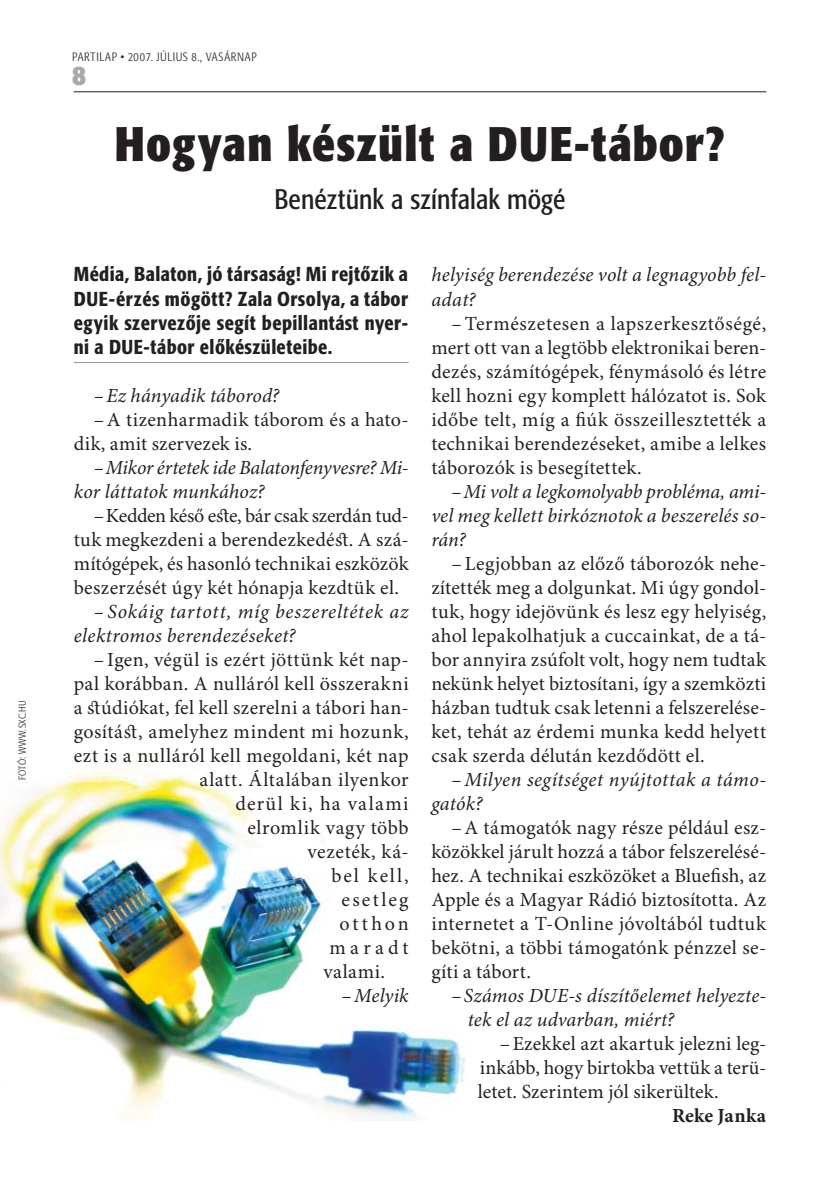
<style>
.page{position:relative;width:840px;height:1191px;background:#fff}
.page>*{position:absolute;margin:0;border:0;box-sizing:border-box;transform-origin:0 0}
.t1{font:700 48px "Formata Cn PFL";color:#231f20}
.t2{font:28px "Formata Cn PFL";letter-spacing:-.005em;color:#231f20}
.t3{font:700 28px "Formata Cn PFL";color:#a7a9ac}
.t4{font:20px/24px "Minion Pro";letter-spacing:.02em;color:#231f20;text-align:justify}
.t5{font:italic 20px/24px "Minion Pro";letter-spacing:.01em;color:#231f20}
.t6{font:20px/24px "Formata Md Cn PFL";color:#231f20;text-align:justify}
.t7{font:italic 20px/24px "Minion Pro";letter-spacing:.03em;color:#231f20}
.t8{font:20px "Minion Pro";letter-spacing:.07em;color:#231f20}
.t9{font:700 20px "Minion Pro";letter-spacing:.005em;color:#231f20}
.t10{font:20px "Minion Pro";letter-spacing:.115em;color:#231f20}
.t11{font:12px "Formata Lt Cn PFL";letter-spacing:.07em;color:#231f20}
.t12{font:10px "Formata Lt Cn PFL";letter-spacing:.05em;color:#231f20}
.s1{font-style:italic}
</style>
<div class="page">
<hr style="left:74px;top:91px;width:691px;height:1px;background:#231f20">
<img style="left:0;top:771px;width:465px;height:349px">
<hr style="left:74px;top:362px;width:334px;height:1px;background:#939598">
<p class="t12" style="left:18px;top:780px;width:81px;rotate:-90deg">FOTÓ: WWW.SXC.HU</p>
<p class="t11" style="left:72px;top:52px;width:186px">PARTILAP • 2007. JÚLIUS 8., VASÁRNAP</p>
<h2 class="t3" style="left:72px;top:64px;width:16px">8</h2>
<h1 class="t1" style="left:115px;top:125px;width:611px">Hogyan készült a DUE-tábor?</h1>
<h2 class="t2" style="left:274px;top:188px;width:292px">Benéztünk a színfalak mögé</h2>
<p class="t6" style="left:74px;top:264px;width:336px">Média, Balaton, jó társaság! Mi rejtőzik a DUE-érzés mögött? Zala Orsolya, a tábor egyik szervezője segít bepillantást nyer&shy;ni a DUE-tábor előkészületeibe.</p>
<p class="t5" style="left:94px;top:385px;width:187px">– Ez hányadik táborod?</p>
<p class="t4" style="left:74px;top:409px;width:336px;text-indent:20px">– A tizenharmadik táborom és a hato&shy;dik, amit szervezek is.</p>
<p class="t5" style="left:74px;top:457px;width:336px;text-indent:20px">– Mikor értetek ide Balatonfenyvesre? Mi&shy;kor láttatok munkához?</p>
<p class="t4" style="left:74px;top:505px;width:336px;text-indent:20px">– Kedden késő este, bár csak szerdán tud&shy;tuk megkezdeni a berendezkedést. A szá&shy;mítógépek, és hasonló technikai eszközök beszerzését úgy két hónapja kezdtük el.</p>
<p class="t7" style="left:74px;top:601px;width:336px;text-indent:20px">– Sokáig tartott, míg beszereltétek az elektromos berendezéseket?</p>
<p class="t4" style="left:94px;top:649px;width:316px">– Igen, végül is ezért jöttünk két nap-</p>
<p class="t4" style="left:74px;top:673px;width:336px">pal korábban. A nulláról kell összerakni</p>
<p class="t4" style="left:74px;top:697px;width:336px">a stúdiókat, fel kell szerelni a tábori han-</p>
<p class="t4" style="left:74px;top:721px;width:336px">gosítást, amelyhez mindent mi hozunk,</p>
<p class="t4" style="left:74px;top:745px;width:336px">ezt is a nulláról kell megoldani, két nap</p>
<p class="t4" style="left:199px;top:769px;width:210px">alatt. Általában ilyenkor</p>
<p class="t8" style="left:235px;top:795px;width:174px">derül ki, ha valami</p>
<p class="t4" style="left:247px;top:817px;width:162px">elromlik vagy több</p>
<p class="t4" style="left:307px;top:841px;width:102px">vezeték, ká-</p>
<p class="t4" style="left:331px;top:865px;width:78px">bel kell,</p>
<p class="t10" style="left:341px;top:891px;width:68px">esetleg</p>
<p class="t4" style="left:339px;top:913px;width:70px">otthon</p>
<p class="t4" style="left:329px;top:937px;width:80px">maradt</p>
<p class="t4" style="left:323px;top:961px;width:63px">valami.</p>
<p class="t5" style="left:341px;top:985px;width:68px">– Melyik</p>
<p class="t5" style="left:431px;top:265px;width:336px">helyiség berendezése volt a legnagyobb fel&shy;adat?</p>
<p class="t4" style="left:431px;top:313px;width:336px;text-indent:20px"><span class="s1">–</span> Természetesen a lapszerkesztőségé, mert ott van a legtöbb elektronikai beren&shy;dezés, számítógépek, fénymásoló és létre kell hozni egy komplett hálózatot is. Sok időbe telt, míg a fiúk összeillesztették a technikai berendezéseket, amibe a lelkes táborozók is besegítettek.</p>
<p class="t5" style="left:431px;top:481px;width:336px;text-align:justify;text-indent:20px">– Mi volt a legkomolyabb probléma, ami&shy;vel meg kellett birkóznotok a beszerelés so&shy;rán?</p>
<p class="t4" style="left:431px;top:553px;width:336px;text-indent:20px">– Legjobban az előző táborozók nehe&shy;zítették meg a dolgunkat. Mi úgy gondol&shy;tuk, hogy idejövünk és lesz egy helyiség, ahol lepakolhatjuk a cuccainkat, de a tá&shy;bor annyira zsúfolt volt, hogy nem tudtak nekünk helyet biztosítani, így a szemközti házban tudtuk csak letenni a felszerelése&shy;ket, tehát az érdemi munka kedd helyett csak szerda délután kezdődött el.</p>
<p class="t5" style="left:431px;top:769px;width:336px;text-indent:20px">– Milyen segítséget nyújtottak a támo&shy;gatók?</p>
<p class="t4" style="left:431px;top:817px;width:336px;text-indent:20px">– A támogatók nagy része például esz&shy;közökkel járult hozzá a tábor felszerelésé&shy;hez. A technikai eszközöket a Bluefish, az Apple és a Magyar Rádió biztosította. Az internetet a T-Online jóvoltából tudtuk bekötni, a többi támogatónk pénzzel se&shy;gíti a tábort.</p>
<p class="t5" style="left:467px;top:985px;width:300px;text-indent:-16px">– Számos DUE-s díszítőelemet helyezte&shy;tek el az udvarban, miért?</p>
<p class="t4" style="left:477px;top:1033px;width:290px;text-indent:22px">– Ezekkel azt akartuk jelezni leg&shy;inkább, hogy birtokba vettük a terü&shy;letet. Szerintem jól sikerültek.</p>
<p class="t9" style="left:671px;top:1107px;width:96px">Reke Janka</p>
</div>
